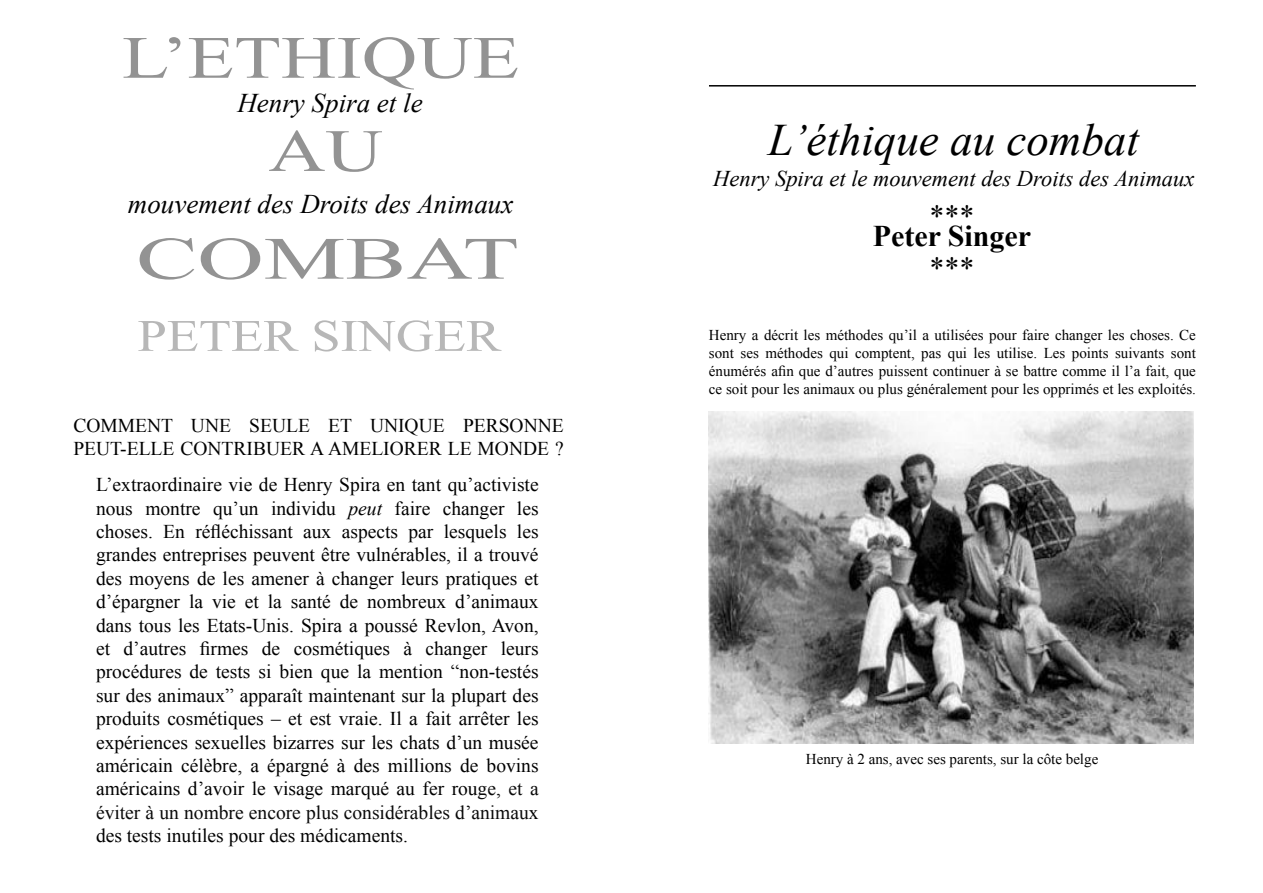
<style>
.page{position:relative;width:1263px;height:893px;background:#fff}
.page>*{position:absolute;margin:0;border:0;box-sizing:border-box;transform-origin:0 0}
.t1{font:60px/93.2px "Times New Roman";color:#939393;text-align:center;scale:1.28 1}
.t2{font:60px "Times New Roman";color:#939393;scale:1.53 1}
.t3{font:italic 45px "Times New Roman";color:#000}
.t4{font:45px "Times New Roman";color:#b7b7b7;scale:1.17 1}
.t5{font:700 30px "Times New Roman";color:#000}
.t6{font:30px/52.5px "Times New Roman";color:#000}
.t7{font:italic 27px "Times New Roman";color:#000}
.t8{font:italic 22.5px "Times New Roman";color:#000}
.t9{font:19.5px/23.4px "Times New Roman";color:#000;text-align:justify}
.t10{font:15px/18px "Times New Roman";color:#000;text-align:justify}
.s1{font-style:italic}
.s2{color:#0a0a0a}
</style>
<div class="page">
<hr style="left:709px;top:85px;width:487px;height:2px;background:#000">
<img style="left:708px;top:411px;width:485px;height:332px">
<h1 class="t1" style="left:122px;top:10px;width:312px">L’ETHIQUE<br>AU</h1>
<h3 class="t7" style="left:237px;top:85px;width:187px">Henry Spira et le</h3>
<h3 class="t7" style="left:128px;top:186px;width:387px">mouvement des Droits des Animaux</h3>
<h1 class="t2" style="left:136px;top:218px;width:252px">COMBAT</h1>
<h2 class="t4" style="left:138px;top:305px;width:312px">PETER SINGER</h2>
<p class="t9" style="left:73px;top:413px;width:492px">COMMENT UNE SEULE ET UNIQUE PERSONNE<br>PEUT-ELLE CONTRIBUER A AMELIORER LE MONDE ?</p>
<p class="t9" style="left:96px;top:473px;width:444px">L’extraordinaire vie de Henry Spira en tant qu’activiste nous montre qu’un individu <span class="s1">peut</span> faire changer les choses. En réfléchissant aux aspects par lesquels les grandes entreprises peuvent être vulnérables, il a trouvé des moyens de les amener à changer leurs pratiques et d’épargner la vie et la santé de nombreux d’animaux dans tous les Etats-Unis. Spira a poussé Revlon, Avon, et d’autres firmes de cosmétiques à changer leurs procédures de tests si bien que la mention “non-testés sur des animaux” apparaît maintenant sur la plupart des produits cosmétiques – et est vraie. Il a fait arrêter les expériences sexuelles bizarres sur les chats d’un musée américain célèbre, a épargné à des millions de bovins américains d’avoir le visage marqué au fer rou<span class="s2">ge, et a éviter à un nombre encore plus considérables d’animau</span>x des tests inutiles pour des médicaments.</p>
<h2 class="t3" style="left:768px;top:109px;width:372px">L’éthique au combat</h2>
<p class="t8" style="left:713px;top:163px;width:483px">Henry Spira et le mouvement des Droits des Animaux</p>
<h3 class="t6" style="left:929px;top:189px;width:46px">*** ***</h3>
<h3 class="t5" style="left:873px;top:216px;width:160px">Peter Singer</h3>
<p class="t10" style="left:709px;top:325px;width:488px">Henry a décrit les méthodes qu’il a utilisées pour faire changer les choses. Ce sont ses méthodes qui comptent, pas qui les utilise. Les points suivants sont énumérés afin que d’autres puissent continuer à se battre comme il l’a fait, que ce soit pour les animaux ou plus généralement pour les opprimés et les exploités.</p>
<p class="t10" style="left:806px;top:750px;width:294px">Henry à 2 ans, avec ses parents, sur la côte belge</p>
</div>
